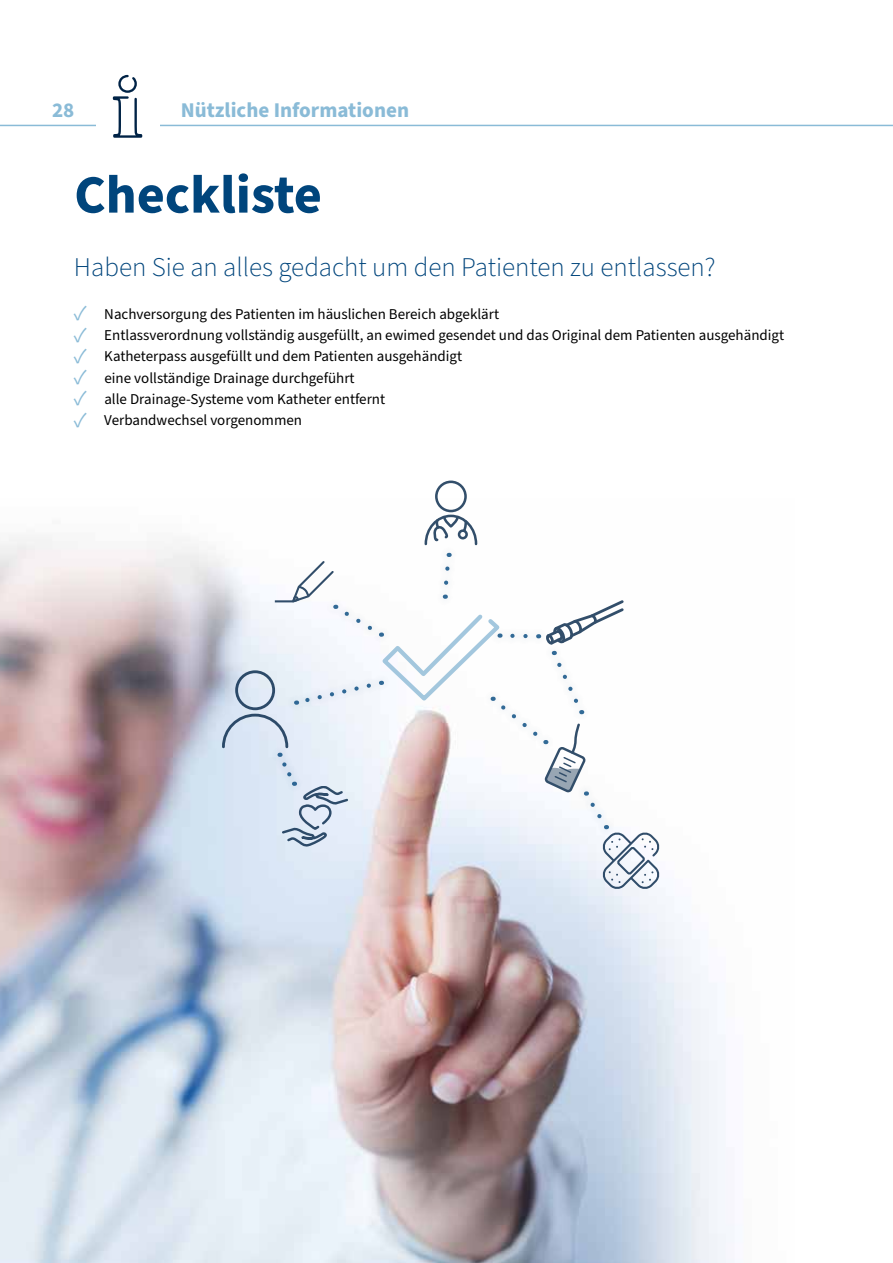
<style>
.page{position:relative;width:893px;height:1263px;background:#fff}
.page>*{position:absolute;margin:0;border:0;box-sizing:border-box;transform-origin:0 0}
.t1{font:700 54px "Source Sans Pro";color:#00457c}
.t2{font:300 27px "Source Sans Pro";color:#00457c}
.t3{font:700 21px "Source Sans Pro";color:#8abbd7}
.t4{font:15px "Source Sans Pro";color:#000}
.s1{font-size:21px;color:#8abbd7}
</style>
<div class="page">
<hr style="left:0;top:125px;width:893px;height:1px;background:#8abbd7">
<div style="left:96px;top:74px;width:63px;height:64px;background:#fff"></div>
<svg style="left:112px;top:74px;width:31px;height:64px"></svg>
<img style="left:0;top:500px;width:734px;height:763px">
<div style="left:435px;top:480px;width:32px;height:32px;border:3px solid #002346;border-radius:50%"></div>
<svg style="left:423px;top:513px;width:55px;height:33px"></svg>
<div style="left:435px;top:545px;width:24px;height:62px;background:#fefefe"></div>
<svg style="left:221px;top:553px;width:440px;height:337px"></svg>
<h3 class="t3" style="left:52px;top:96px;width:24px">28</h3>
<h3 class="t3" style="left:181px;top:96px;width:230px">Nützliche Informationen</h3>
<h1 class="t1" style="left:74px;top:158px;width:249px">Checkliste</h1>
<h2 class="t2" style="left:74px;top:249px;width:643px">Haben Sie an alles gedacht um den Patienten zu entlassen?</h2>
<p class="t4" style="left:74px;top:304px;width:427px"><span class="s1">✓</span> Nachversorgung des Patienten im häuslichen Bereich abgeklärt</p>
<p class="t4" style="left:74px;top:325px;width:712px"><span class="s1">✓</span> Entlassverordnung vollständig ausgefüllt, an ewimed gesendet und das Original dem Patienten ausgehändigt</p>
<p class="t4" style="left:74px;top:346px;width:390px"><span class="s1">✓</span> Katheterpass ausgefüllt und dem Patienten ausgehändigt</p>
<p class="t4" style="left:74px;top:368px;width:282px"><span class="s1">✓</span> eine vollständige Drainage durchgeführt</p>
<p class="t4" style="left:74px;top:389px;width:313px"><span class="s1">✓</span> alle Drainage-Systeme vom Katheter entfernt</p>
<p class="t4" style="left:74px;top:410px;width:230px"><span class="s1">✓</span> Verbandwechsel vorgenommen</p>
</div>
